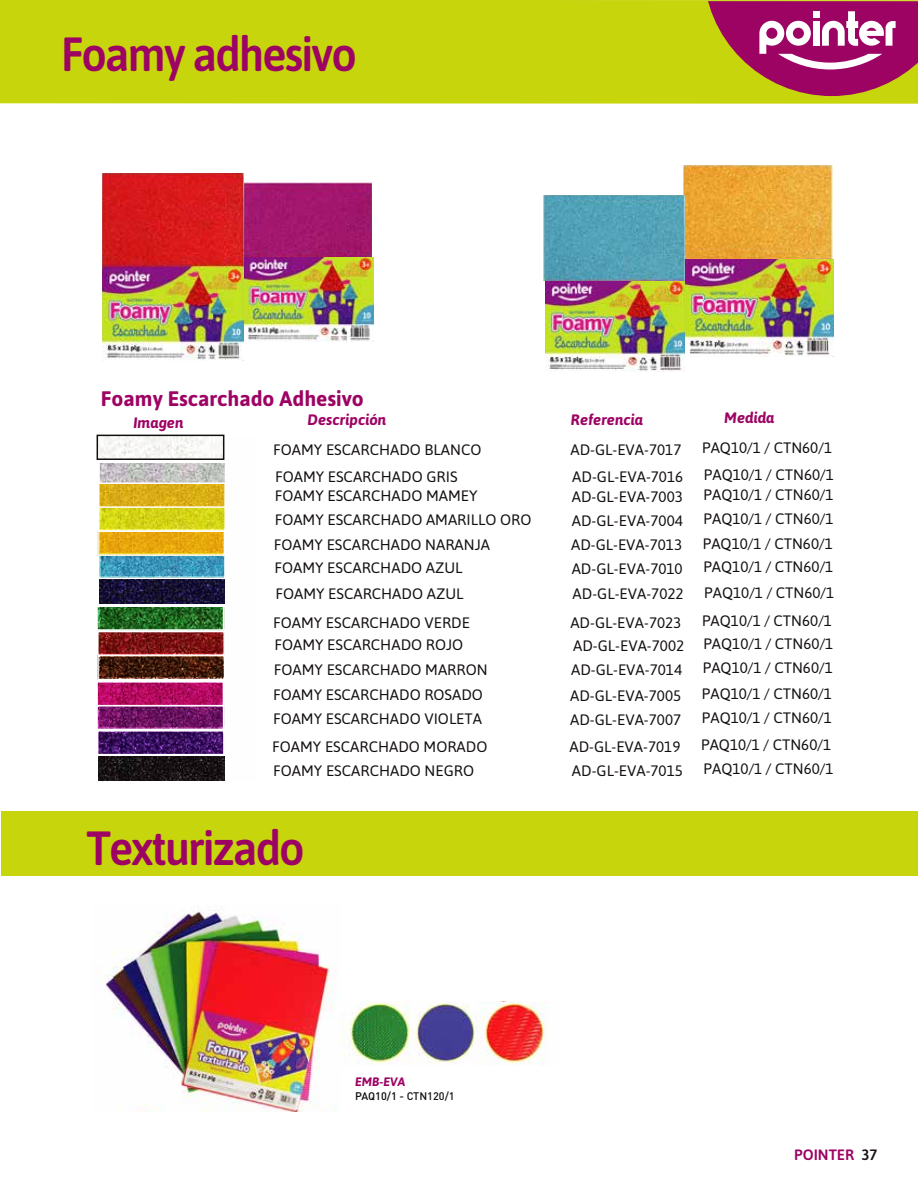
<style>
.page{position:relative;width:918px;height:1188px;background:#fff}
.page>*{position:absolute;margin:0;border:0;box-sizing:border-box;transform-origin:0 0}
.t1{font:600 48px "Asap";letter-spacing:-.04em;color:#9d0363;scale:.94 1}
.t2{font:700 21px "Asap";color:#9d0363}
.t3{font:15.15px "Asap";color:#141012}
.t4{font:italic 700 15.15px "Asap";color:#9d0363}
.t5{font:600 15px "Asap";color:#9d0363}
.t6{font:italic 700 12.3px "Asap";color:#9d0363}
.t7{font:500 10.95px "DIN Pro";color:#131211}
.s1{color:#070707}
.s2{color:#1a1213}
</style>
<div class="page">
<div style="left:0;top:0;width:918px;height:104px;background:#c6d50c"></div>
<svg style="left:704px;top:1px;width:214px;height:95px;background:#b45567"></svg>
<img style="left:244px;top:183px;width:129px;height:159px">
<img style="left:101px;top:464px;width:122px;height:18px">
<div style="left:98px;top:461px;width:128px;height:26px;border:2px solid #fff"></div>
<img style="left:100px;top:634px;width:122px;height:19px">
<img style="left:99px;top:756px;width:126px;height:24px">
<div style="left:97px;top:631px;width:128px;height:25px;border:2px solid #fff"></div>
<img style="left:99px;top:485px;width:126px;height:118px">
<svg style="left:102px;top:508px;width:122px;height:19px;background:#d3d416"></svg>
<div style="left:96px;top:705px;width:128px;height:25px;border:2px solid #fff"></div>
<svg style="left:101px;top:706px;width:122px;height:20px;background:#711966"></svg>
<svg style="left:102px;top:556px;width:122px;height:19px;background:#3b95ba"></svg>
<div style="left:97px;top:655px;width:128px;height:25px;border:2px solid #fff"></div>
<svg style="left:102px;top:657px;width:122px;height:19px;background:#411c0d"></svg>
<div style="left:99px;top:654px;width:128px;height:25px;border:2px solid #fff"></div>
<svg style="left:100px;top:733px;width:122px;height:19px;background:#3c1363"></svg>
<div style="left:97px;top:730px;width:128px;height:25px;border:2px solid #fff"></div>
<svg style="left:101px;top:609px;width:122px;height:19px;background:#206621"></svg>
<div style="left:98px;top:606px;width:128px;height:25px;border:2px solid #fff"></div>
<div style="left:98px;top:482px;width:128px;height:26px;border:2px solid #fff"></div>
<svg style="left:100px;top:685px;width:120px;height:18px;background:#b30b5f"></svg>
<div style="left:96px;top:681px;width:128px;height:25px;border:2px solid #fff"></div>
<svg style="left:100px;top:438px;width:121px;height:19px"></svg>
<div style="left:97px;top:435px;width:127px;height:25px;border:2px solid #11100f"></div>
<img style="left:102px;top:174px;width:141px;height:186px">
<img style="left:684px;top:166px;width:148px;height:96px">
<img style="left:685px;top:260px;width:148px;height:97px">
<img style="left:545px;top:281px;width:139px;height:91px">
<img style="left:543px;top:196px;width:141px;height:85px">
<div style="left:97px;top:530px;width:128px;height:26px;border:2px solid #fff"></div>
<svg style="left:102px;top:532px;width:122px;height:19px;background:#e7a60c"></svg>
<div style="left:99px;top:529px;width:128px;height:25px;border:2px solid #fff"></div>
<div style="left:225px;top:437px;width:32px;height:343px;background:#fefefe"></div>
<div style="left:2px;top:812px;width:916px;height:64px;background:#c6d50c"></div>
<img style="left:104px;top:908px;width:233px;height:203px">
<img style="left:342px;top:1001px;width:205px;height:63px">
<h1 class="t1" style="left:61px;top:20px;width:317px">Foamy adhesivo</h1>
<h2 class="t2" style="left:101px;top:385px;width:265px">Foamy Escarchado Adhesivo</h2>
<p class="t4" style="left:133px;top:412px;width:52px">Imagen</p>
<p class="t4" style="left:308px;top:409px;width:80px">Descripción</p>
<p class="t4" style="left:571px;top:409px;width:74px">Referencia</p>
<p class="t4" style="left:724px;top:408px;width:52px">Medida</p>
<p class="t3" style="left:275px;top:466px;width:184px">FOAMY ESCARCHADO GRIS</p>
<p class="t3" style="left:572px;top:467px;width:112px">AD-GL-EVA-7016</p>
<p class="t3" style="left:704px;top:465px;width:132px">PAQ10/1 / CTN60/1</p>
<p class="t3" style="left:273px;top:440px;width:210px">FOAMY ESCARCHADO BLANCO</p>
<p class="t3" style="left:570px;top:440px;width:112px">AD-GL-EVA-7017</p>
<p class="t3" style="left:702px;top:438px;width:132px">PAQ10/1 / CTN60/1</p>
<p class="t3" style="left:275px;top:486px;width:204px">FOAMY ESCARCHADO MAMEY</p>
<p class="t3" style="left:572px;top:487px;width:112px">AD-GL-EVA-7003</p>
<p class="t3" style="left:704px;top:485px;width:132px">PAQ10/1 / CTN60/1</p>
<p class="t3" style="left:275px;top:510px;width:258px">FOAMY ESCARCHADO AMARILLO ORO</p>
<p class="t3" style="left:572px;top:511px;width:112px">AD-GL-EVA-7004</p>
<p class="t3" style="left:704px;top:509px;width:132px">PAQ10/1 / CTN60/1</p>
<p class="t3" style="left:274px;top:535px;width:218px">FOAMY ESCARCHADO NARANJA</p>
<p class="t3" style="left:571px;top:535px;width:112px">AD-GL-EVA-7013</p>
<p class="t3" style="left:703px;top:533px;width:132px">PAQ10/1 / CTN60/1</p>
<p class="t3" style="left:275px;top:558px;width:189px">FOAMY ESCARCHADO AZUL</p>
<p class="t3" style="left:572px;top:558px;width:112px">AD-GL-EVA-7010</p>
<p class="t3" style="left:703px;top:556px;width:132px">PAQ10/1 / CTN60/1</p>
<p class="t3" style="left:275px;top:584px;width:189px">FOAMY ESCARCHADO AZUL</p>
<p class="t3" style="left:573px;top:584px;width:112px">AD-GL-EVA-7022</p>
<p class="t3" style="left:704px;top:582px;width:132px">PAQ10/1 / CTN60/1</p>
<p class="t3" style="left:273px;top:612px;width:198px">FOAMY ESCARCHADO VERDE</p>
<p class="t3" style="left:570px;top:613px;width:112px">AD-GL-EVA-7023</p>
<p class="t3" style="left:702px;top:611px;width:132px">PAQ10/1 / CTN60/1</p>
<p class="t3" style="left:275px;top:635px;width:190px">FOAMY ESCARCHADO ROJO</p>
<p class="t3" style="left:573px;top:635px;width:112px">AD-GL-EVA-7002</p>
<p class="t3" style="left:703px;top:634px;width:132px">PAQ10/1 / CTN60/1</p>
<p class="t3" style="left:274px;top:660px;width:215px">FOAMY ESCARCHADO MARRON</p>
<p class="t3" style="left:571px;top:660px;width:112px">AD-GL-EVA-7014</p>
<p class="t3" style="left:703px;top:658px;width:132px">PAQ10/1 / CTN60/1</p>
<p class="t3" style="left:273px;top:685px;width:211px">FOAMY ESCARCHADO ROSADO</p>
<p class="t3" style="left:570px;top:685px;width:112px">AD-GL-EVA-7005</p>
<p class="t3" style="left:702px;top:683px;width:132px">PAQ10/1 / CTN60/1</p>
<p class="t3" style="left:273px;top:709px;width:211px">FOAMY ESCARCHADO VIOLETA</p>
<p class="t3" style="left:570px;top:709px;width:112px">AD-GL-EVA-7007</p>
<p class="t3" style="left:702px;top:707px;width:132px">PAQ10/1 / CTN60/1</p>
<p class="t3" style="left:272px;top:737px;width:217px">FOAMY ESCARCHADO MORADO</p>
<p class="t3" style="left:569px;top:737px;width:112px">AD-GL-EVA-7019</p>
<p class="t3" style="left:701px;top:735px;width:132px">PAQ10/1 / CTN60/1</p>
<p class="t3" style="left:273px;top:760px;width:202px">FOAMY ESCARCHADO NEGRO</p>
<p class="t3" style="left:572px;top:761px;width:112px">AD-GL-EVA-7015</p>
<p class="t3" style="left:704px;top:759px;width:132px">PAQ10/1 / CTN60/1</p>
<h1 class="t1" style="left:86px;top:814px;width:234px">Texturizado</h1>
<p class="t6" style="left:355px;top:1073px;width:51px">EMB-EVA</p>
<p class="t7" style="left:355px;top:1087px;width:101px"><span class="s1">PAQ10/1</span> - CTN120/1</p>
<p class="t5" style="left:794px;top:1144px;width:85px">POINTER <span class="s2">37</span></p>
</div>
